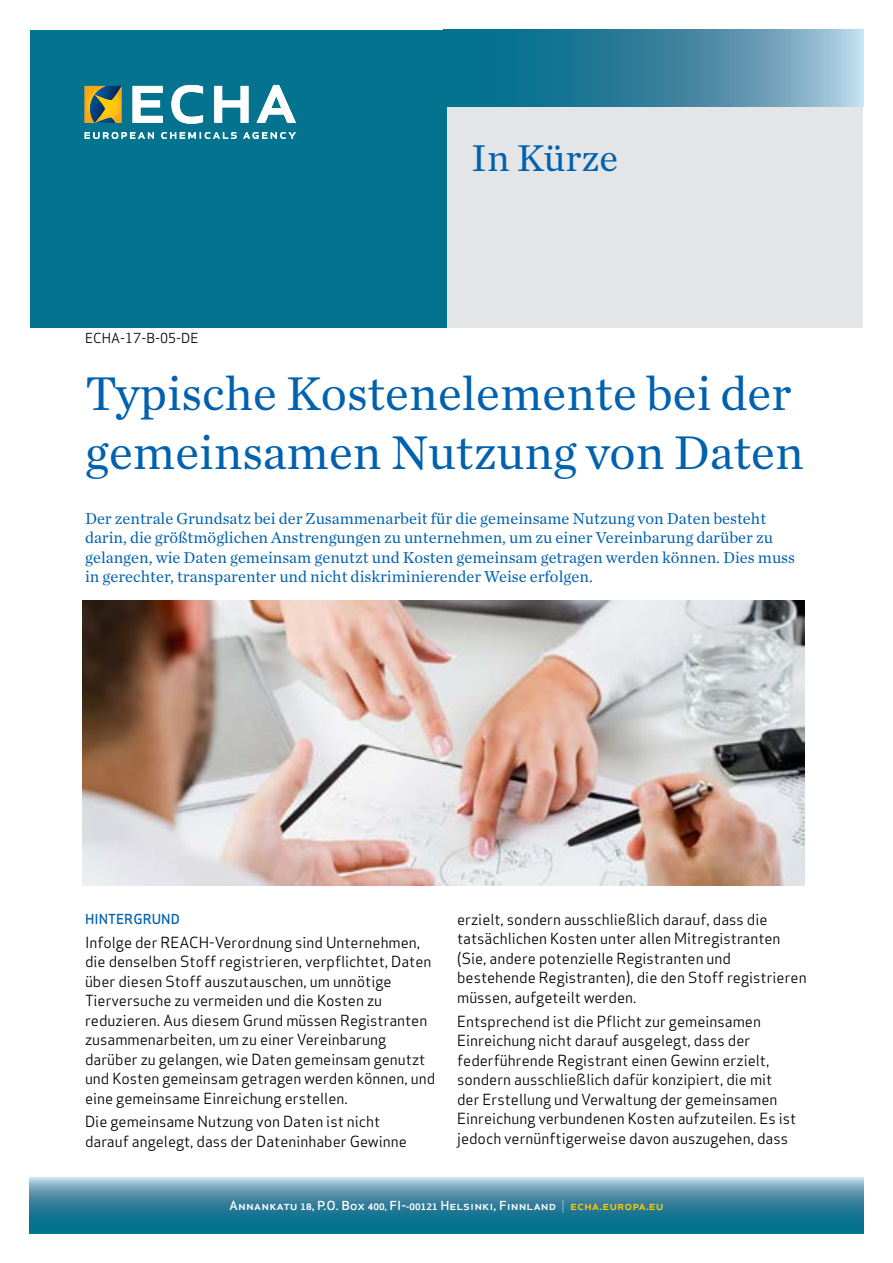
<style>
.page{position:relative;width:893px;height:1263px;background:#fff}
.page>*{position:absolute;margin:0;border:0;box-sizing:border-box;transform-origin:0 0}
.t1{font:49.5px/58.5px "Chronicle Text G1";color:#0061af}
.t2{font:39px "Chronicle Text G1";color:#0061af}
.t3{font:16.5px/19.5px "Chronicle Text G1";color:#0061af}
.t4{font:15px/19.5px "Apex Sans";color:#000}
.t5{font:13.5px "Apex Sans";color:#000}
.t6{font:500 13.5px "Apex Sans";color:#0061af}
.t7{font:500 12.15px "Apex Sans";color:#fff;scale:1.08 1}
.s1{font-weight:700;font-size:8.7px}
.s2{font-weight:700;font-size:8.25px}
.s3{font-weight:300}
.s4{color:#ffcb05}
</style>
<div class="page">
<svg style="left:30px;top:1178px;width:833px;height:55px;background:#3e8aa5"></svg>
<div style="left:446px;top:106px;width:417px;height:221px;background:#e4e5e6"></div>
<div style="left:30px;top:30px;width:416px;height:297px;background:#047390"></div>
<svg style="left:443px;top:30px;width:420px;height:76px;background:#408ba5"></svg>
<svg style="left:85px;top:132px;width:211px;height:7px"></svg>
<svg style="left:133px;top:85px;width:163px;height:39px"></svg>
<svg style="left:85px;top:86px;width:36px;height:37px"></svg>
<img style="left:82px;top:600px;width:723px;height:285px">
<p class="t5" style="left:85px;top:327px;width:115px">ECHA-17-B-05-DE</p>
<h2 class="t2" style="left:471px;top:128px;width:149px">In Kürze</h2>
<h1 class="t1" style="left:85px;top:362px;width:720px">Typische Kostenelemente bei der gemeinsamen Nutzung von Daten</h1>
<p class="t3" style="left:85px;top:508px;width:712px">Der zentrale Grundsatz bei der Zusammenarbeit für die gemeinsame Nutzung von Daten besteht darin, die größtmöglichen Anstrengungen zu unternehmen, um zu einer Vereinbarung darüber zu gelangen, wie Daten gemeinsam genutzt und Kosten gemeinsam getragen werden können. Dies muss in gerechter, transparenter und nicht diskriminierender Weise erfolgen.</p>
<p class="t6" style="left:85px;top:907px;width:96px">HINTERGRUND</p>
<p class="t4" style="left:85px;top:931px;width:352px">Infolge der REACH-Verordnung sind Unternehmen, die denselben Stoff registrieren, verpflichtet, Daten über diesen Stoff auszutauschen, um unnötige Tierversuche zu vermeiden und die Kosten zu reduzieren. Aus diesem Grund müssen Registranten zusammenarbeiten, um zu einer Vereinbarung darüber zu gelangen, wie Daten gemeinsam genutzt und Kosten gemeinsam getragen werden können, und eine gemeinsame Einreichung erstellen.</p>
<p class="t4" style="left:85px;top:1110px;width:323px">Die gemeinsame Nutzung von Daten ist nicht darauf angelegt, dass der Dateninhaber Gewinne</p>
<p class="t4" style="left:457px;top:908px;width:351px">erzielt, sondern ausschließlich darauf, dass die tatsächlichen Kosten unter allen Mitregistranten (Sie, andere potenzielle Registranten und bestehende Registranten), die den Stoff registrieren müssen, aufgeteilt werden.</p>
<p class="t4" style="left:457px;top:1010px;width:341px">Entsprechend ist die Pflicht zur gemeinsamen Einreichung nicht darauf ausgelegt, dass der federführende Registrant einen Gewinn erzielt, sondern ausschließlich dafür konzipiert, die mit der Erstellung und Verwaltung der gemeinsamen Einreichung verbundenen Kosten aufzuteilen. Es ist jedoch vernünftigerweise davon auszugehen, dass</p>
<p class="t7" style="left:229px;top:1195px;width:404px">Annankatu <span class="s1">18</span>, P.O. Box <span class="s1">400,</span> FI-<span class="s2">-</span><span class="s1">00121</span> Helsinki, Finnland <span class="s3">|</span> <span class="s4">echa.europa.eu</span></p>
</div>
